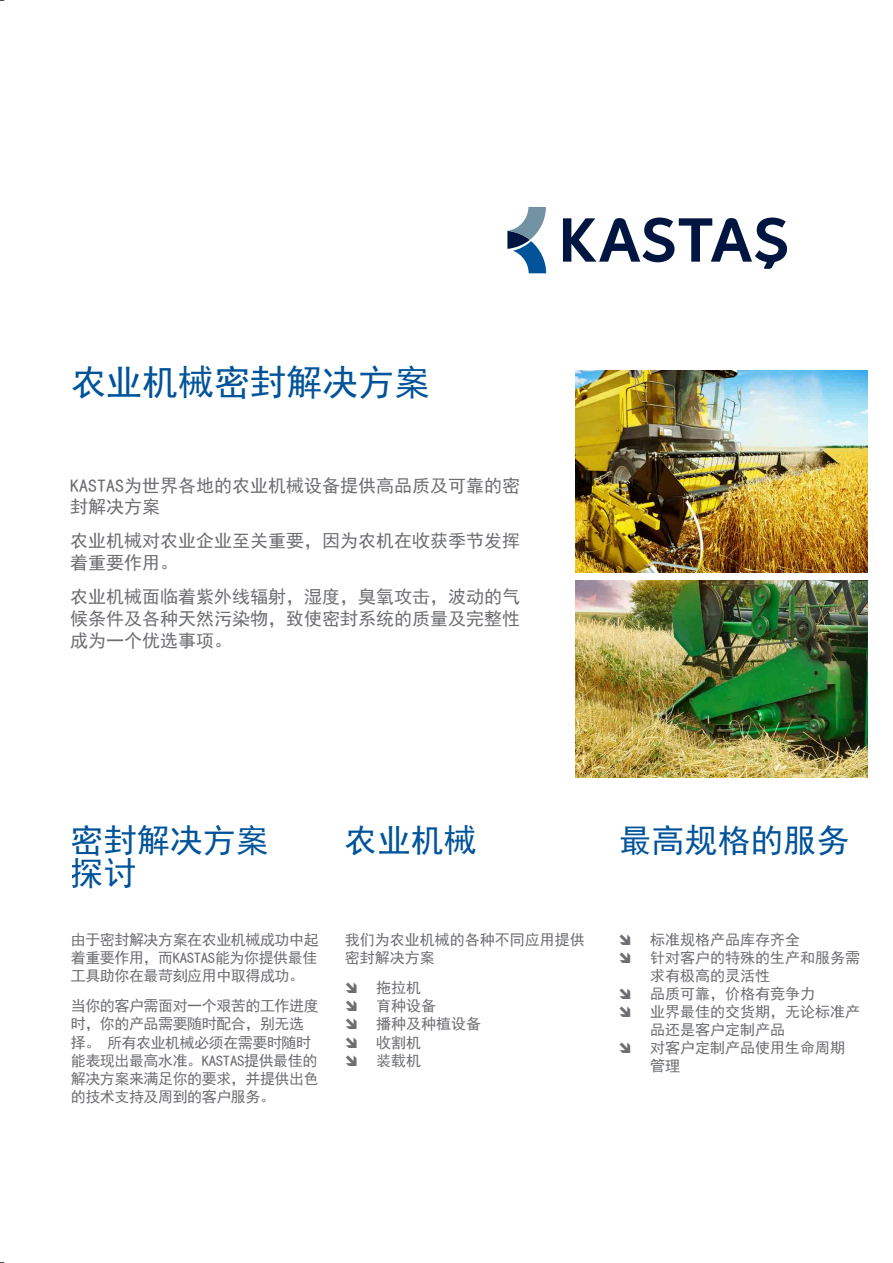
<style>
.page{position:relative;width:893px;height:1263px;background:#fff}
.page>*{position:absolute;margin:0;border:0;box-sizing:border-box;transform-origin:0 0}
.t1{font:36px "Sim Hei";color:#005399}
.t2{font:33px "Sim Hei";color:#005399}
.t3{font:18px/21.6px "Sim Hei";color:#6d6e71}
.t4{font:15px/18px "Sim Hei";letter-spacing:-.03em;color:#6d6e71;text-align:justify}
.t5{font:15px/18px "Sim Hei";color:#6d6e71}
</style>
<div class="page">
<img style="left:575px;top:371px;width:292px;height:201px">
<img style="left:575px;top:581px;width:292px;height:196px">
<svg style="left:507px;top:207px;width:39px;height:66px"></svg>
<svg style="left:563px;top:218px;width:224px;height:51px"></svg>
<h1 class="t1" style="left:70px;top:364px;width:361px">农业机械密封解决方案</h1>
<p class="t3" style="left:70px;top:474px;width:451px">KASTAS为世界各地的农业机械设备提供高品质及可靠的密封解决方案</p>
<p class="t3" style="left:70px;top:530px;width:451px">农业机械对农业企业至关重要，因为农机在收获季节发挥着重要作用。</p>
<p class="t3" style="left:70px;top:586px;width:451px;text-align:justify">农业机械面临着紫外线辐射，湿度，臭氧攻击，波动的气候条件及各种天然污染物，致使密封系统的质量及完整性成为一个优选事项。</p>
<h2 class="t2" style="left:71px;top:824px;width:200px">密封解决方案</h2>
<h2 class="t2" style="left:345px;top:824px;width:133px">农业机械</h2>
<h2 class="t2" style="left:618px;top:824px;width:232px">最高规格的服务</h2>
<p class="t4" style="left:71px;top:930px;width:249px">由于密封解决方案在农业机械成功中起着重要作用，而KASTAS能为你提供最佳工具助你在最苛刻应用中取得成功。</p>
<p class="t4" style="left:71px;top:997px;width:249px;text-align:left">当你的客户需面对一个艰苦的工作进度时，你的产品需要随时配合，别无选择。 所有农业机械必须在需要时随时能表现出最高水准。KASTAS提供最佳的解决方案来满足你的要求，并提供出色的技术支持及周到的客户服务。</p>
<p class="t5" style="left:345px;top:930px;width:242px">我们为农业机械的各种不同应用提供密封解决方案</p>
<p class="t5" style="left:376px;top:979px;width:107px">拖拉机<br>育种设备<br>播种及种植设备收割机<br>装载机</p>
<p class="t5" style="left:650px;top:930px;width:211px">标准规格产品库存齐全<br>针对客户的特殊的生产和服务需求有极高的灵活性<br>品质可靠，价格有竞争力<br>业界最佳的交货期，无论标准产品还是客户定制产品<br>对客户定制产品使用生命周期管理</p>
</div>
